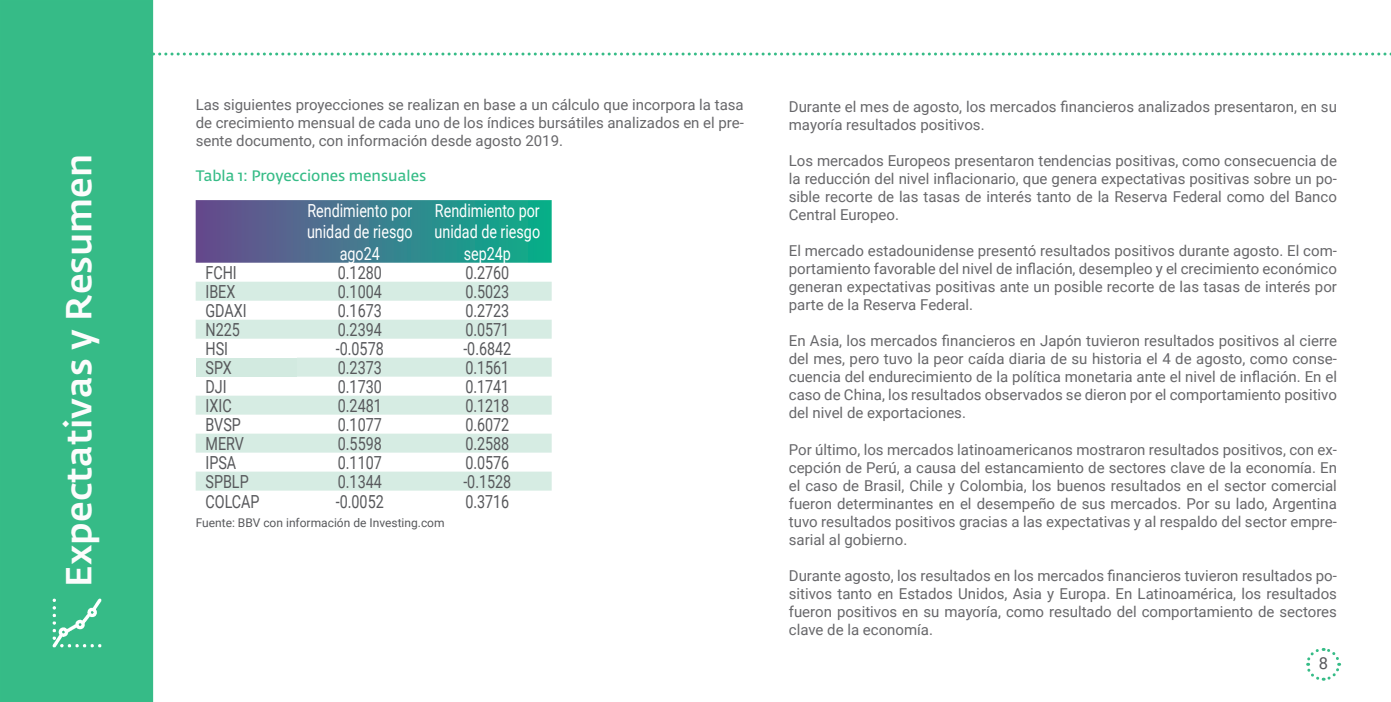
<style>
.page{position:relative;width:1391px;height:702px;background:#fff}
.page>*{position:absolute;margin:0;border:0;box-sizing:border-box;transform-origin:0 0}
.t1{font:500 35.85px "Fedra Sans Std";color:#fcfcfc}
.t2{font:18px "Roboto";color:#58595c;scale:.8 1}
.t3{font:18px/21.6px "Roboto";color:#fff;text-align:center;scale:.8 1}
.t4{font:16.5px "Roboto";color:#58595c}
.t5{font:15px/18px "Roboto";color:#67676a;text-align:justify}
.t6{font:15px "Fedra Sans Std";color:#36bc87}
.t7{font:12px "Roboto";color:#58595c}
</style>
<div class="page">
<div style="left:1px;top:1px;width:151px;height:700px;background:#36bb87"></div>
<div style="left:0;top:0;width:153px;height:702px;border:2px solid #36bc87"></div>
<svg style="left:150px;top:53px;width:1241px;height:3px"></svg>
<svg style="left:1306px;top:648px;width:35px;height:33px"></svg>
<img style="left:52px;top:598px;width:50px;height:50px">
<svg style="left:196px;top:200px;width:355px;height:63px;background:#3c7d8d"></svg>
<svg style="left:196px;top:282px;width:355px;height:208px;fill:#d6ece3"></svg>
<div style="left:196px;top:338px;width:100px;height:19px;background:#fff"></div>
<div style="left:196px;top:357px;width:100px;height:19px;background:#d2eae0"></div>
<p class="t1" style="left:57px;top:586px;width:434px;rotate:-90deg">Expectativas y Resumen</p>
<p class="t5" style="left:196px;top:95px;width:549px">Las siguientes proyecciones se realizan en base a un cálculo que incorpora la tasa de crecimiento mensual de cada uno de los índices bursátiles analizados en el pre&shy;sente documento, con información desde agosto 2019.</p>
<p class="t6" style="left:196px;top:166px;width:232px">Tabla 1: Proyecciones mensuales</p>
<p class="t3" style="left:307px;top:199px;width:133px">Rendimiento por unidad de riesgo ago24</p>
<p class="t3" style="left:434px;top:199px;width:133px;text-align:left">Rendimiento por unidad de riesgo</p>
<p class="t3" style="left:464px;top:242px;width:60px">sep24p</p>
<p class="t2" style="left:205px;top:260px;width:41px">FCHI</p>
<p class="t2" style="left:338px;top:260px;width:57px">0.1280</p>
<p class="t2" style="left:465px;top:260px;width:57px">0.2760</p>
<p class="t2" style="left:205px;top:279px;width:39px">IBEX</p>
<p class="t2" style="left:338px;top:279px;width:57px">0.1004</p>
<p class="t2" style="left:465px;top:279px;width:57px">0.5023</p>
<p class="t2" style="left:205px;top:298px;width:53px">GDAXI</p>
<p class="t2" style="left:338px;top:298px;width:57px">0.1673</p>
<p class="t2" style="left:465px;top:298px;width:57px">0.2723</p>
<p class="t2" style="left:205px;top:317px;width:44px">N225</p>
<p class="t2" style="left:338px;top:317px;width:57px">0.2394</p>
<p class="t2" style="left:465px;top:317px;width:57px">0.0571</p>
<p class="t2" style="left:205px;top:336px;width:30px">HSI</p>
<p class="t2" style="left:336px;top:336px;width:61px">-0.0578</p>
<p class="t2" style="left:463px;top:336px;width:61px">-0.6842</p>
<p class="t2" style="left:205px;top:355px;width:34px">SPX</p>
<p class="t2" style="left:338px;top:355px;width:57px">0.2373</p>
<p class="t2" style="left:465px;top:355px;width:57px">0.1561</p>
<p class="t2" style="left:205px;top:374px;width:28px">DJI</p>
<p class="t2" style="left:338px;top:374px;width:57px">0.1730</p>
<p class="t2" style="left:465px;top:374px;width:57px">0.1741</p>
<p class="t2" style="left:205px;top:393px;width:34px">IXIC</p>
<p class="t2" style="left:338px;top:393px;width:57px">0.2481</p>
<p class="t2" style="left:465px;top:393px;width:57px">0.1218</p>
<p class="t2" style="left:205px;top:412px;width:46px">BVSP</p>
<p class="t2" style="left:338px;top:412px;width:57px">0.1077</p>
<p class="t2" style="left:465px;top:412px;width:57px">0.6072</p>
<p class="t2" style="left:205px;top:431px;width:50px">MERV</p>
<p class="t2" style="left:338px;top:431px;width:57px">0.5598</p>
<p class="t2" style="left:465px;top:431px;width:57px">0.2588</p>
<p class="t2" style="left:205px;top:450px;width:40px">IPSA</p>
<p class="t2" style="left:338px;top:450px;width:57px">0.1107</p>
<p class="t2" style="left:465px;top:450px;width:57px">0.0576</p>
<p class="t2" style="left:205px;top:469px;width:56px">SPBLP</p>
<p class="t2" style="left:338px;top:469px;width:57px">0.1344</p>
<p class="t2" style="left:463px;top:469px;width:61px">-0.1528</p>
<p class="t2" style="left:205px;top:489px;width:69px">COLCAP</p>
<p class="t2" style="left:336px;top:489px;width:61px">-0.0052</p>
<p class="t2" style="left:465px;top:489px;width:57px">0.3716</p>
<p class="t7" style="left:196px;top:514px;width:250px">Fuente: BBV con información de Investing.com</p>
<p class="t5" style="left:788px;top:97px;width:549px">Durante el mes de agosto, los mercados financieros analizados presentaron, en su mayoría resultados positivos.</p>
<p class="t5" style="left:788px;top:151px;width:549px">Los mercados Europeos presentaron tendencias positivas, como consecuencia de la reducción del nivel inflacionario, que genera expectativas positivas sobre un po&shy;sible recorte de las tasas de interés tanto de la Reserva Federal como del Banco Central Europeo.</p>
<p class="t5" style="left:788px;top:241px;width:549px">El mercado estadounidense presentó resultados positivos durante agosto. El com&shy;portamiento favorable del nivel de inflación, desempleo y el crecimiento económico generan expectativas positivas ante un posible recorte de las tasas de interés por parte de la Reserva Federal.</p>
<p class="t5" style="left:788px;top:331px;width:549px">En Asia, los mercados financieros en Japón tuvieron resultados positivos al cierre del mes, pero tuvo la peor caída diaria de su historia el 4 de agosto, como conse&shy;cuencia del endurecimiento de la política monetaria ante el nivel de inflación. En el caso de China, los resultados observados se dieron por el comportamiento positivo del nivel de exportaciones.</p>
<p class="t5" style="left:788px;top:439px;width:549px">Por último, los mercados latinoamericanos mostraron resultados positivos, con ex&shy;cepción de Perú, a causa del estancamiento de sectores clave de la economía. En el caso de Brasil, Chile y Colombia, los buenos resultados en el sector comercial fueron determinantes en el desempeño de sus mercados. Por su lado, Argentina tuvo resultados positivos gracias a las expectativas y al respaldo del sector empre&shy;sarial al gobierno.</p>
<p class="t5" style="left:788px;top:565px;width:549px">Durante agosto, los resultados en los mercados financieros tuvieron resultados po&shy;sitivos tanto en Estados Unidos, Asia y Europa. En Latinoamérica, los resultados fueron positivos en su mayoría, como resultado del comportamiento de sectores clave de la economía.</p>
<p class="t4" style="left:1318px;top:651px;width:11px">8</p>
</div>
